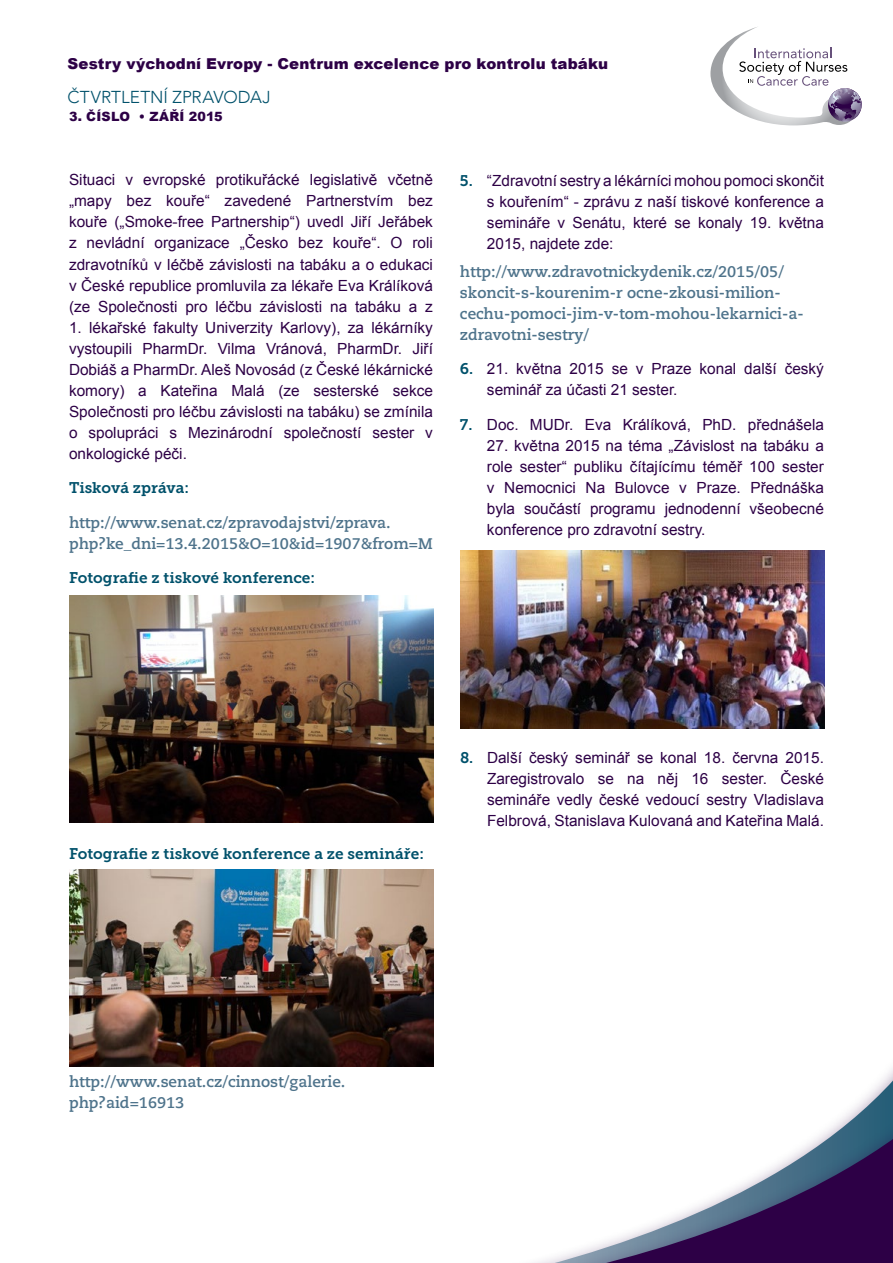
<style>
.page{position:relative;width:893px;height:1263px;background:#fff}
.page>*{position:absolute;margin:0;border:0;box-sizing:border-box;transform-origin:0 0}
.t1{font:300 17.25px "Avenir";color:#00516b}
.t2{font:15.3px/21px "Arial";color:#2d0046;text-align:justify}
.t3{font:700 15.3px/21px "Caecilia";color:#4e738b}
.t4{font:15.3px "Museo Slab 700";color:#00516b}
.t5{font:900 15px "Arial";letter-spacing:.01em;color:#2d0046}
.t6{font:900 12.75px "Arial";letter-spacing:.015em;color:#2d0046}
.s1{font-family:"Museo Slab 700";color:#00516b}
</style>
<div class="page">
<svg style="left:369px;top:1066px;width:524px;height:197px"></svg>
<svg style="left:710px;top:27px;width:152px;height:98px"></svg>
<img style="left:69px;top:595px;width:365px;height:227px">
<img style="left:69px;top:870px;width:365px;height:196px">
<img style="left:460px;top:551px;width:365px;height:177px">
<p class="t5" style="left:68px;top:53px;width:542px">Sestry východní Evropy - Centrum excelence pro kontrolu tabáku</p>
<p class="t1" style="left:68px;top:87px;width:205px">ČTVRTLETNÍ ZPRAVODAJ</p>
<p class="t6" style="left:69px;top:107px;width:155px">3. ČÍSLO • ZÁŘÍ 2015</p>
<p class="t2" style="left:69px;top:170px;width:365px">Situaci v evropské protikuřácké legislativě včetně „mapy bez kouře“ zavedené Partnerstvím bez kouře („Smoke-free Partnership“) uvedl Jiří Jeřábek z nevládní organizace „Česko bez kouře“. O roli zdravotníků v léčbě závislosti na tabáku a o edukaci v České republice promluvila za lékaře Eva Králíková (ze Společnosti pro léčbu závislosti na tabáku a z</p>
<p class="t2" style="left:69px;top:317px;width:365px">1. lékařské fakulty Univerzity Karlovy), za lékárníky vystoupili PharmDr. Vilma Vránová, PharmDr. Jiří Dobiáš a PharmDr. Aleš Novosád (z České lékárnické komory) a Kateřina Malá (ze sesterské sekce Společnosti pro léčbu závislosti na tabáku) se zmínila o spolupráci s Mezinárodní společností sester v onkologické péči.</p>
<p class="t4" style="left:69px;top:479px;width:122px">Tisková zpráva:</p>
<p class="t3" style="left:69px;top:512px;width:365px">http://www.senat.cz/zpravodajstvi/zprava. php?ke_dni=13.4.2015&amp;O=10&amp;id=1907&amp;from=M</p>
<p class="t4" style="left:69px;top:569px;width:248px">Fotografie z tiskové konference:</p>
<p class="t2" style="left:487px;top:170px;width:338px;text-indent:-27px"><span class="s1">5.</span> “Zdravotní sestry a lékárníci mohou pomoci skončit s kouřením“ - zprávu z naší tiskové konference a semináře v Senátu, které se konaly 19. května 2015, najdete zde:</p>
<p class="t3" style="left:460px;top:261px;width:345px">http://www.zdravotnickydenik.cz/2015/05/ skoncit-s-kourenim-r ocne-zkousi-milion&shy;cechu-pomoci-jim-v-tom-mohou-lekarnici-a&shy;zdravotni-sestry/</p>
<p class="t2" style="left:487px;top:358px;width:338px;text-indent:-27px"><span class="s1">6.</span> 21. května 2015 se v Praze konal další český seminář za účasti 21 sester.</p>
<p class="t2" style="left:460px;top:414px;width:365px"><span class="s1">7.</span> Doc. MUDr. Eva Králíková, PhD. přednášela</p>
<p class="t2" style="left:487px;top:435px;width:338px">27. května 2015 na téma „Závislost na tabáku a role sester“ publiku čítajícímu téměř 100 sester v Nemocnici Na Bulovce v Praze. Přednáška byla součástí programu jednodenní všeobecné konference pro zdravotní sestry.</p>
<p class="t4" style="left:69px;top:845px;width:356px">Fotografie z tiskové konference a ze semináře:</p>
<p class="t2" style="left:487px;top:747px;width:338px;text-indent:-27px"><span class="s1">8.</span> Další český seminář se konal 18. června 2015.<br>Zaregistrovalo se na něj 16 sester. České semináře vedly české vedoucí sestry Vladislava Felbrová, Stanislava Kulovaná and Kateřina Malá.</p>
<p class="t3" style="left:69px;top:1071px;width:278px">http://www.senat.cz/cinnost/galerie. php?aid=16913</p>
</div>
